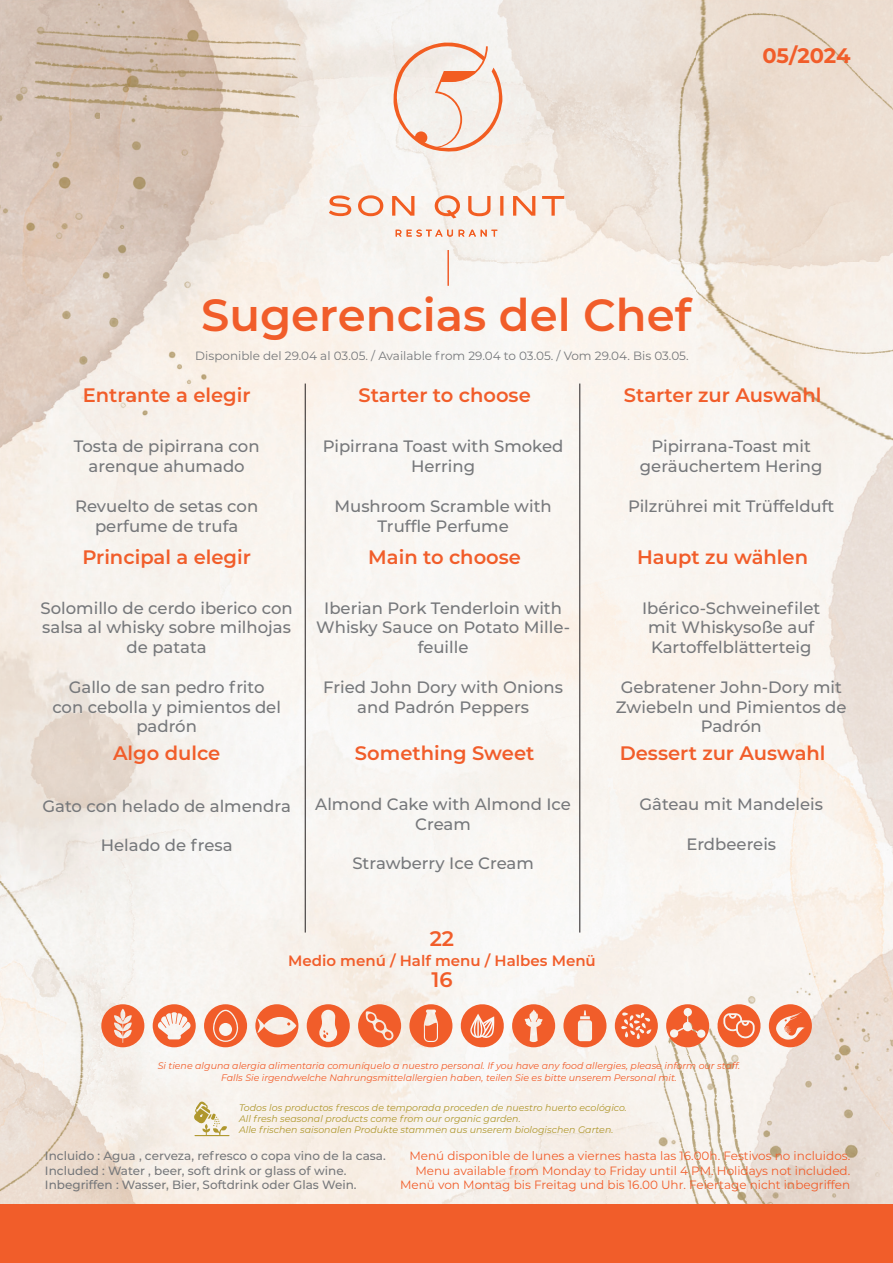
<style>
.page{position:relative;width:893px;height:1263px;background:#fff}
.page>*{position:absolute;margin:0;border:0;box-sizing:border-box;transform-origin:0 0}
.t1{font:600 45px "Montserrat";color:#f15d2a}
.t2{font:700 21px "Montserrat";letter-spacing:-.005em;color:#f15d2a}
.t3{font:600 21px "Montserrat";color:#f15d2a}
.t4{font:600 19.5px "Montserrat";color:#f15d2a}
.t5{font:500 16.5px/19.8px "Montserrat";color:#76787b;text-align:center}
.t6{font:600 15px "Montserrat";color:#f15d2a}
.t7{font:12px/14.4px "Montserrat";color:#f15d2a;text-align:right}
.t8{font:500 12px/14.4px "Montserrat";color:#76787b}
.t9{font:12px "Montserrat";color:#76787b}
.t10{font:italic 9.45px/11.4px "Montserrat";color:#f15d2a;text-align:center}
.t11{font:italic 9.45px/11.4px "Montserrat";color:#af972d}
</style>
<div class="page">
<img style="left:1px;top:1px;width:892px;height:1203px">
<div style="left:0;top:1204px;width:893px;height:59px;background:#f15d2a"></div>
<svg style="left:329px;top:195px;width:235px;height:23px"></svg>
<svg style="left:392px;top:39px;width:114px;height:116px"></svg>
<svg style="left:396px;top:230px;width:5px;height:6px"></svg>
<svg style="left:407px;top:230px;width:46px;height:7px"></svg>
<svg style="left:459px;top:230px;width:38px;height:6px"></svg>
<hr style="left:447px;top:250px;width:2px;height:36px;background:#f15d2a">
<hr style="left:305px;top:383px;width:1px;height:549px;background:#231f20">
<hr style="left:579px;top:383px;width:1px;height:549px;background:#231f20">
<svg style="left:194px;top:1101px;width:35px;height:35px"></svg>
<svg style="left:666px;top:1004px;width:43px;height:43px"></svg>
<svg style="left:255px;top:1004px;width:43px;height:43px"></svg>
<svg style="left:153px;top:1004px;width:43px;height:43px"></svg>
<svg style="left:358px;top:1004px;width:43px;height:43px"></svg>
<svg style="left:409px;top:1004px;width:43px;height:43px"></svg>
<svg style="left:563px;top:1004px;width:43px;height:43px"></svg>
<svg style="left:307px;top:1004px;width:43px;height:43px"></svg>
<svg style="left:769px;top:1004px;width:43px;height:43px"></svg>
<svg style="left:101px;top:1004px;width:43px;height:43px"></svg>
<svg style="left:204px;top:1004px;width:43px;height:43px"></svg>
<svg style="left:512px;top:1004px;width:43px;height:43px"></svg>
<svg style="left:615px;top:1004px;width:43px;height:43px"></svg>
<svg style="left:459px;top:1002px;width:47px;height:47px"></svg>
<svg style="left:715px;top:1002px;width:48px;height:47px"></svg>
<p class="t2" style="left:762px;top:40px;width:90px">05/2024</p>
<h1 class="t1" style="left:201px;top:283px;width:492px">Sugerencias del Chef</h1>
<p class="t9" style="left:195px;top:348px;width:495px">Disponible del 29.04 al 03.05. / Available from 29.04 to 03.05. / Vom 29.04. Bis 03.05.</p>
<p class="t4" style="left:83px;top:382px;width:169px">Entrante a elegir</p>
<p class="t4" style="left:358px;top:382px;width:174px">Starter to choose</p>
<p class="t4" style="left:624px;top:382px;width:199px">Starter zur Auswahl</p>
<p class="t5" style="left:74px;top:436px;width:187px">Tosta de pipirrana con arenque ahumado</p>
<p class="t5" style="left:75px;top:495px;width:185px">Revuelto de setas con perfume de trufa</p>
<p class="t5" style="left:323px;top:436px;width:242px">Pipirrana Toast with Smoked<br>Herring</p>
<p class="t5" style="left:334px;top:495px;width:219px">Mushroom Scramble with<br>Truffle Perfume</p>
<p class="t5" style="left:640px;top:436px;width:184px">Pipirrana-Toast mit geräuchertem Hering</p>
<p class="t5" style="left:628px;top:495px;width:208px">Pilzrührei mit Trüffelduft</p>
<p class="t4" style="left:82px;top:543px;width:170px">Principal a elegir</p>
<p class="t4" style="left:368px;top:543px;width:154px">Main to choose</p>
<p class="t4" style="left:637px;top:543px;width:172px">Haupt zu wählen</p>
<p class="t5" style="left:41px;top:597px;width:254px">Solomillo de cerdo iberico con salsa al whisky sobre milhojas de patata</p>
<p class="t5" style="left:52px;top:676px;width:230px">Gallo de san pedro frito con cebolla y pimientos del padrón</p>
<p class="t5" style="left:316px;top:597px;width:255px">Iberian Pork Tenderloin with<br>Whisky Sauce on Potato Mille&shy;feuille</p>
<p class="t5" style="left:323px;top:676px;width:241px">Fried John Dory with Onions and Padrón Peppers</p>
<p class="t5" style="left:642px;top:597px;width:180px">Ibérico-Schweinefilet mit Whiskysoße auf<br>Kartoffelblätterteig</p>
<p class="t5" style="left:616px;top:676px;width:232px">Gebratener John-Dory mit<br>Zwiebeln und Pimientos de<br>Padrón</p>
<p class="t4" style="left:113px;top:739px;width:109px">Algo dulce</p>
<p class="t4" style="left:355px;top:739px;width:181px">Something Sweet</p>
<p class="t4" style="left:620px;top:739px;width:207px">Dessert zur Auswahl</p>
<p class="t5" style="left:42px;top:795px;width:250px">Gato con helado de almendra</p>
<p class="t5" style="left:101px;top:835px;width:133px">Helado de fresa</p>
<p class="t5" style="left:315px;top:794px;width:257px">Almond Cake with Almond Ice<br>Cream</p>
<p class="t5" style="left:352px;top:853px;width:183px">Strawberry Ice Cream</p>
<p class="t5" style="left:639px;top:794px;width:185px">Gâteau mit Mandeleis</p>
<p class="t5" style="left:686px;top:833px;width:91px">Erdbeereis</p>
<p class="t3" style="left:430px;top:924px;width:26px">22</p>
<p class="t6" style="left:288px;top:950px;width:309px">Medio menú / Half menu / Halbes Menü</p>
<p class="t3" style="left:431px;top:965px;width:23px">16</p>
<p class="t10" style="left:158px;top:1060px;width:584px">Si tiene alguna alergia alimentaria comuníquelo a nuestro personal. If you have any food allergies, please inform our staff.<br>Falls Sie irgendwelche Nahrungsmittelallergien haben, teilen Sie es bitte unserem Personal mit.</p>
<p class="t11" style="left:239px;top:1101px;width:389px">Todos los productos frescos de temporada proceden de nuestro huerto ecológico.<br>All fresh seasonal products come from our organic garden.<br>Alle frischen saisonalen Produkte stammen aus unserem biologischen Garten.</p>
<p class="t8" style="left:45px;top:1148px;width:342px">Incluido : Agua , cerveza, refresco o copa vino de la casa.<br>Included : Water , beer, soft drink or glass of wine.<br>Inbegriffen : Wasser, Bier, Softdrink oder Glas Wein.</p>
<p class="t7" style="left:400px;top:1148px;width:452px">Menú disponible de lunes a viernes hasta las 16.00h. Festivos no incluidos.<br>Menu available from Monday to Friday until 4 PM. Holidays not included.<br>Menü von Montag bis Freitag und bis 16.00 Uhr. Feiertage nicht inbegriffen</p>
</div>
